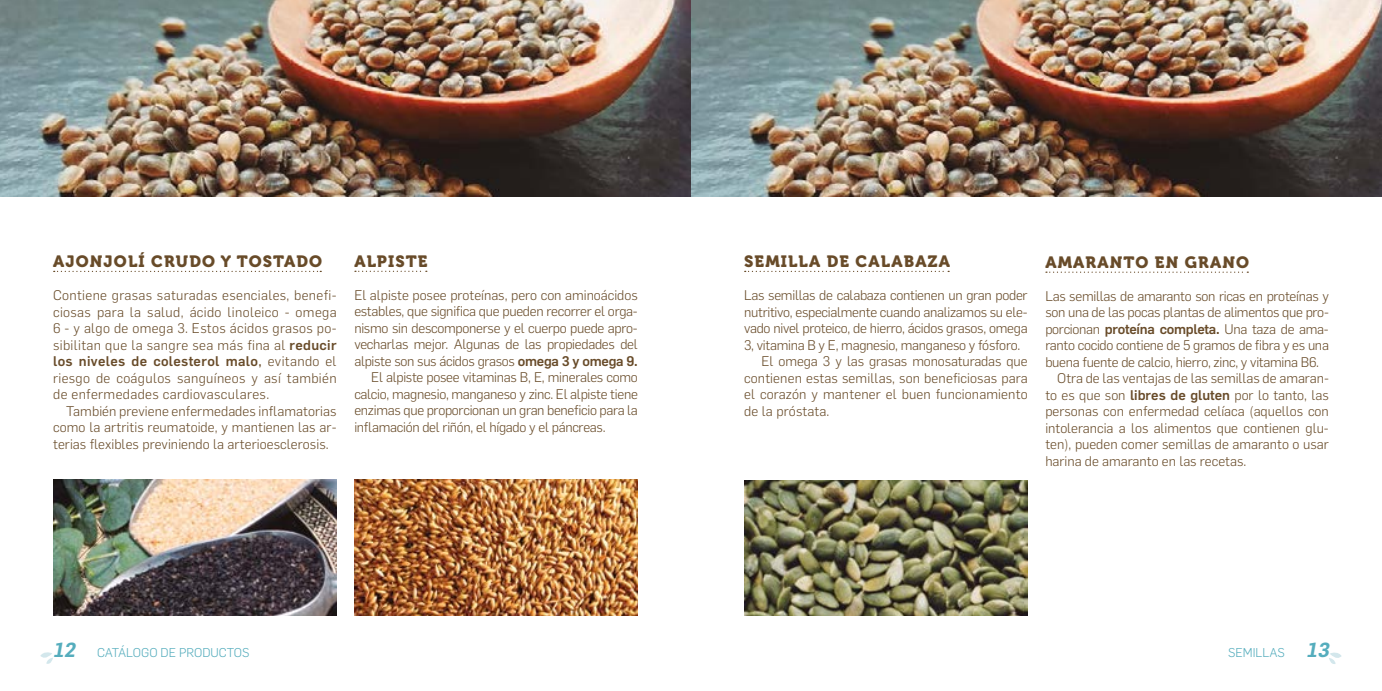
<style>
.page{position:relative;width:1382px;height:691px;background:#fff}
.page>*{position:absolute;margin:0;border:0;box-sizing:border-box;transform-origin:0 0}
.t1{font:16.25px "Museo 900";letter-spacing:.07em;color:#684b29}
.t2{font:300 13.75px/16.5px "Flama";letter-spacing:-.02em;color:#684b29;text-align:justify}
.t3{font:300 13.75px "Flama";color:#684b29}
.t4{font:300 13.75px "Flama";letter-spacing:.01em;color:#684b29}
.t5{font:300 12.5px "Flama";color:#55adbd}
.s1{font-weight:500}
.s2{font-weight:400}
.s3{font-weight:600;font-style:italic;font-size:20px}
</style>
<div class="page">
<svg style="left:40px;top:652px;width:13px;height:12px"></svg>
<svg style="left:1329px;top:652px;width:13px;height:12px"></svg>
<svg style="left:54px;top:271px;width:267px;height:1px"></svg>
<svg style="left:355px;top:271px;width:72px;height:1px"></svg>
<svg style="left:1046px;top:272px;width:202px;height:1px"></svg>
<img style="left:53px;top:480px;width:284px;height:135px">
<svg style="left:745px;top:271px;width:204px;height:1px"></svg>
<img style="left:354px;top:480px;width:284px;height:135px">
<img style="left:744px;top:480px;width:284px;height:135px">
<img style="left:0;top:0;width:1382px;height:197px">
<p class="t1" style="left:53px;top:252px;width:270px">AJONJOLÍ CRUDO Y TOSTADO</p>
<p class="t2" style="left:53px;top:286px;width:285px">Contiene grasas saturadas esenciales, benefi&shy;ciosas para la salud, ácido linoleico - omega 6 - y algo de omega 3. Estos ácidos grasos po&shy;sibilitan que la sangre sea más fina al <span class="s1">reducir los niveles de colesterol malo</span><span class="s2">,</span> evitando el riesgo de coágulos sanguíneos y así también de enfermedades cardiovasculares.</p>
<p class="t2" style="left:53px;top:402px;width:285px;text-indent:13px">También previene enfermedades inflamatorias como la artritis reumatoide, y mantienen las ar&shy;terias flexibles previniendo la arterioesclerosis.</p>
<p class="t1" style="left:354px;top:252px;width:75px">ALPISTE</p>
<p class="t3" style="left:354px;top:286px;width:285px">El alpiste posee proteínas, pero con aminoácidos</p>
<p class="t2" style="left:354px;top:303px;width:285px">estables, que significa que pueden recorrer el orga-</p>
<p class="t2" style="left:354px;top:319px;width:285px">nismo sin descomponerse y el cuerpo puede apro-</p>
<p class="t2" style="left:354px;top:336px;width:285px">vecharlas mejor. Algunas de las propiedades del</p>
<p class="t2" style="left:354px;top:352px;width:285px">alpiste son sus ácidos grasos <span class="s1">omega 3 y omega 9.</span></p>
<p class="t2" style="left:371px;top:369px;width:268px">El alpiste posee vitaminas B, E, minerales como</p>
<p class="t2" style="left:354px;top:385px;width:285px">calcio, magnesio, manganeso y zinc. El alpiste tiene</p>
<p class="t2" style="left:354px;top:402px;width:285px">enzimas que proporcionan un gran beneficio para la</p>
<p class="t2" style="left:354px;top:418px;width:253px">inflamación del riñón, el hígado y el páncreas.</p>
<p class="t1" style="left:744px;top:252px;width:207px">SEMILLA DE CALABAZA</p>
<p class="t2" style="left:744px;top:286px;width:285px">Las semillas de calabaza contienen un gran poder</p>
<p class="t2" style="left:744px;top:303px;width:285px">nutritivo, especialmente cuando analizamos su ele-</p>
<p class="t2" style="left:744px;top:319px;width:285px">vado nivel proteico, de hierro, ácidos grasos, omega</p>
<p class="t2" style="left:744px;top:336px;width:278px">3, vitamina B y E, magnesio, manganeso y fósforo.</p>
<p class="t2" style="left:762px;top:352px;width:267px">El omega 3 y las grasas monosaturadas que</p>
<p class="t4" style="left:744px;top:368px;width:285px">contienen estas semillas, son beneficiosas para</p>
<p class="t4" style="left:744px;top:385px;width:285px">el corazón y mantener el buen funcionamiento</p>
<p class="t4" style="left:744px;top:401px;width:87px">de la próstata.</p>
<p class="t1" style="left:1045px;top:253px;width:205px">AMARANTO EN GRANO</p>
<p class="t2" style="left:1045px;top:287px;width:285px">Las semillas de amaranto son ricas en proteínas y</p>
<p class="t2" style="left:1045px;top:303px;width:285px">son una de las pocas plantas de alimentos que pro-</p>
<p class="t2" style="left:1045px;top:320px;width:285px">porcionan <span class="s1">proteína completa.</span> Una taza de ama-</p>
<p class="t2" style="left:1045px;top:336px;width:285px">ranto cocido contiene de 5 gramos de fibra y es una</p>
<p class="t2" style="left:1045px;top:353px;width:275px">buena fuente de calcio, hierro, zinc, y vitamina B6.</p>
<p class="t3" style="left:1057px;top:369px;width:273px">Otra de las ventajas de las semillas de amaran-</p>
<p class="t3" style="left:1045px;top:386px;width:285px">to es que son <span class="s1">libres de gluten</span> por lo tanto, las</p>
<p class="t3" style="left:1045px;top:402px;width:285px">personas con enfermedad celíaca (aquellos con</p>
<p class="t3" style="left:1045px;top:419px;width:285px">intolerancia a los alimentos que contienen glu-</p>
<p class="t3" style="left:1045px;top:435px;width:285px">ten), pueden comer semillas de amaranto o usar</p>
<p class="t3" style="left:1045px;top:452px;width:202px">harina de amaranto en las recetas.</p>
<p class="t5" style="left:53px;top:644px;width:198px"><span class="s3">12</span> CATÁLOGO DE PRODUCTOS</p>
<p class="t5" style="left:1228px;top:644px;width:107px">SEMILLAS <span class="s3">13</span></p>
</div>
